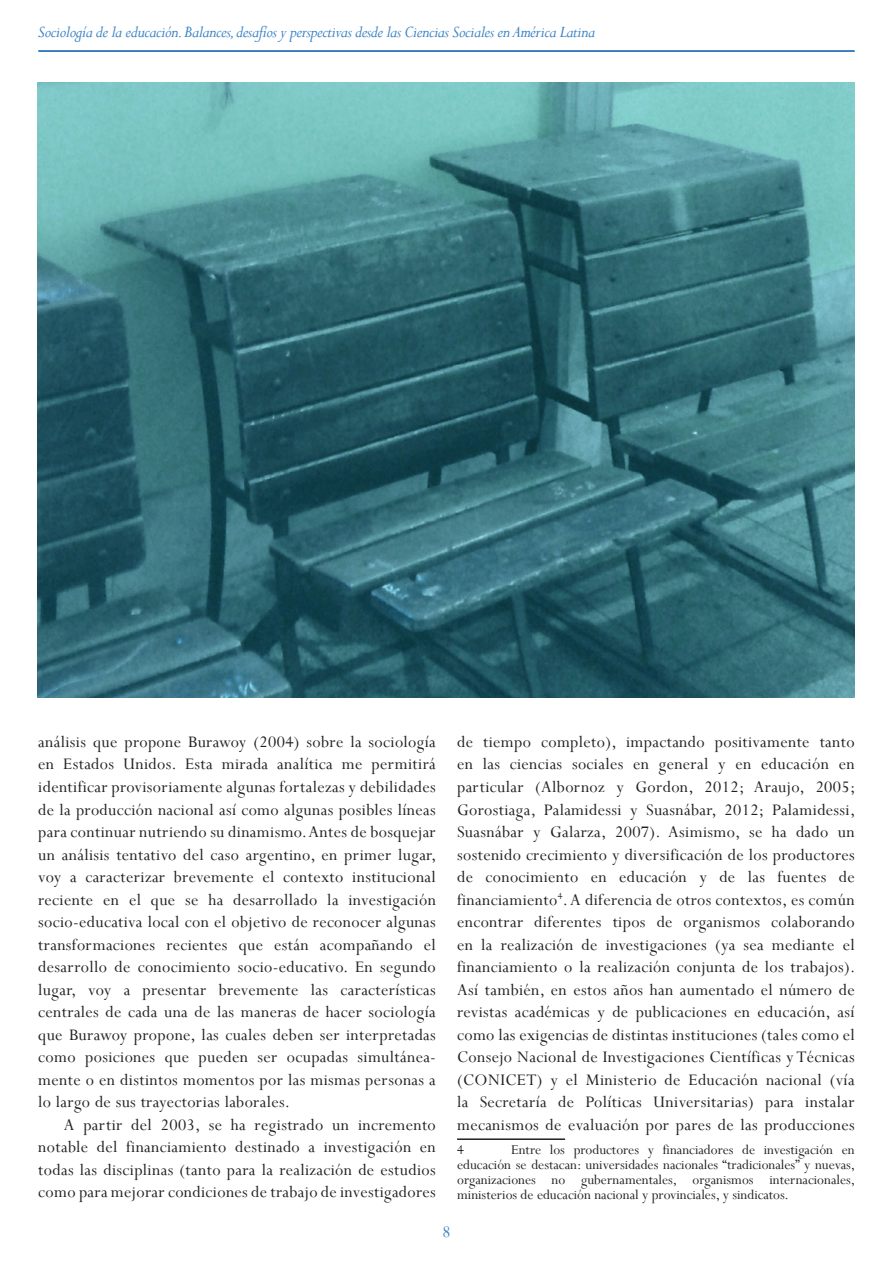
<style>
.page{position:relative;width:893px;height:1263px;background:#fff}
.page>*{position:absolute;margin:0;border:0;box-sizing:border-box;transform-origin:0 0}
.noseparacion{font:18px/22.5px "Perpetua";letter-spacing:.02em;color:#231f20;text-align:justify}
.t1{font:italic 18px "Perpetua";letter-spacing:-.025em;color:#3a83c4}
.t2{font:18px "Perpetua";color:#3a83c4}
.t3{font:15px/15px "Perpetua";color:#231f20;text-align:justify}
</style>
<div class="page">
<hr style="left:38px;top:50px;width:817px;height:2px;background:#015aaa">
<hr style="left:457px;top:1138px;width:108px;height:2px;background:#231f20">
<img style="left:38px;top:82px;width:816px;height:616px">
<p class="t1" style="left:38px;top:20px;width:559px">Sociología de la educación. Balances, desafíos y perspectivas desde las Ciencias Sociales en América Latina</p>
<p class="noseparacion" style="left:38px;top:730px;width:400px">análisis que propone Burawoy (2004) sobre la sociología en Estados Unidos. Esta mirada analítica me permitirá identificar provisoriamente algunas fortalezas y debilidades de la producción nacional así como algunas posibles líneas para continuar nutriendo su dinamismo. Antes de bosquejar un análisis tentativo del caso argentino, en primer lugar, voy a caracterizar brevemente el contexto institucional reciente en el que se ha desarrollado la investigación socio-educativa local con el objetivo de reconocer algunas transformaciones recientes que están acompañando el desarrollo de conocimiento socio-educativo. En segundo lugar, voy a presentar brevemente las características centrales de cada una de las maneras de hacer sociología que Burawoy propone, las cuales deben ser interpretadas como posiciones que pueden ser ocupadas simultánea&shy;mente o en distintos momentos por las mismas personas a lo largo de sus trayectorias laborales.</p>
<p class="noseparacion" style="left:38px;top:1113px;width:399px;text-indent:26px">A partir del 2003, se ha registrado un incremento notable del financiamiento destinado a investigación en todas las disciplinas (tanto para la realización de estudios como para mejorar condiciones de trabajo de investigadores</p>
<p class="noseparacion" style="left:457px;top:730px;width:400px">de tiempo completo), impactando positivamente tanto en las ciencias sociales en general y en educación en particular (Albornoz y Gordon, 2012; Araujo, 2005; Gorostiaga, Palamidessi y Suasnábar, 2012; Palamidessi, Suasnábar y Galarza, 2007). Asimismo, se ha dado un sostenido crecimiento y diversificación de los productores de conocimiento en educación y de las fuentes de financiamiento<sup>4</sup>. A diferencia de otros contextos, es común encontrar diferentes tipos de organismos colaborando en la realización de investigaciones (ya sea mediante el financiamiento o la realización conjunta de los trabajos).<br>Así también, en estos años han aumentado el número de revistas académicas y de publicaciones en educación, así como las exigencias de distintas instituciones (tales como el Consejo Nacional de Investigaciones Científicas y Técnicas (CONICET) y el Ministerio de Educación nacional (vía la Secretaría de Políticas Universitarias) para instalar mecanismos de evaluación por pares de las producciones</p>
<p class="t3" style="left:457px;top:1142px;width:8px">4</p>
<p class="t3" style="left:457px;top:1142px;width:400px;text-indent:54px">Entre los productores y financiadores de investigación en educación se destacan: universidades nacionales “tradicionales” y nuevas, organizaciones no gubernamentales, organismos internacionales, ministerios de educación nacional y provinciales, y sindicatos.</p>
<p class="t2" style="left:442px;top:1220px;width:10px">8</p>
</div>
